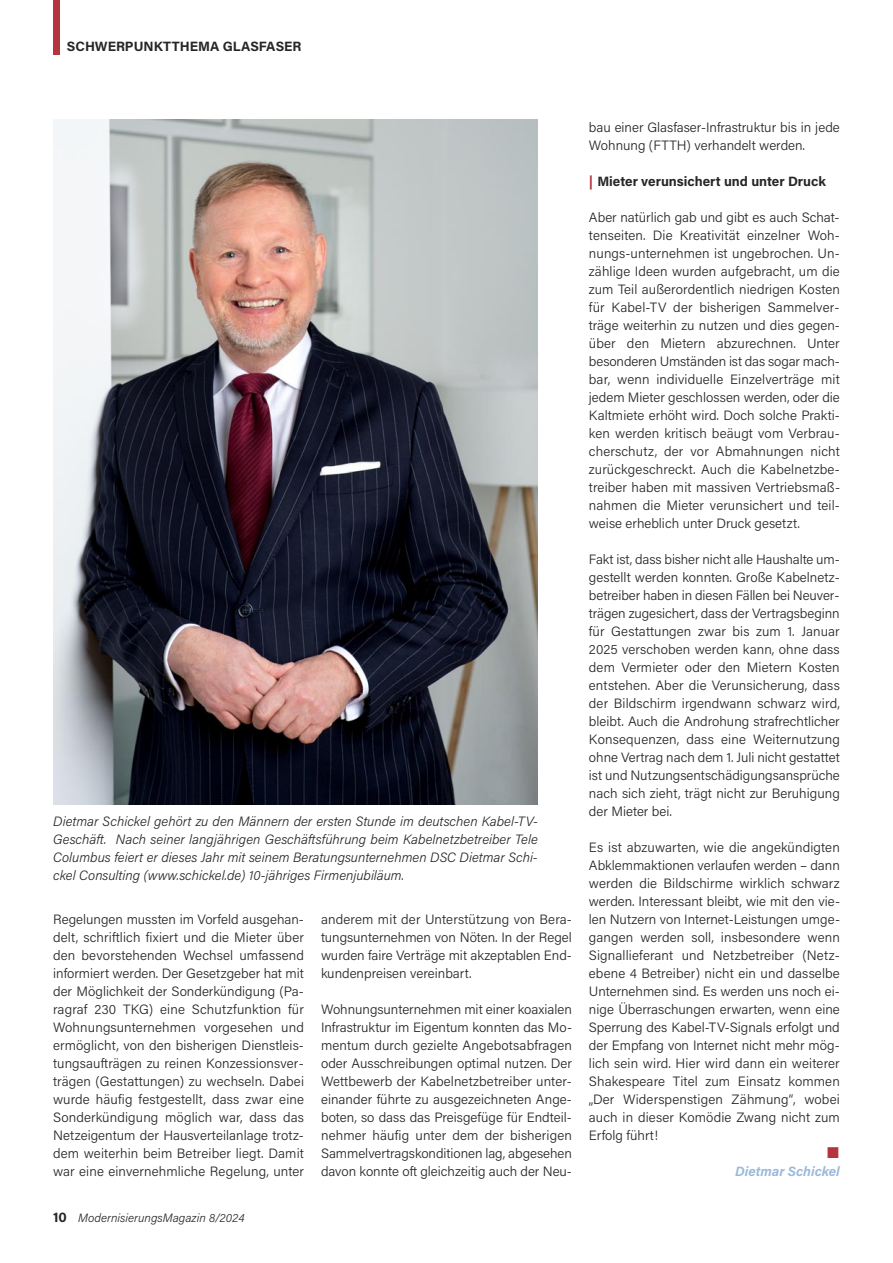
<style>
.page{position:relative;width:893px;height:1263px;background:#fff}
.page>*{position:absolute;margin:0;border:0;box-sizing:border-box;transform-origin:0 0}
.t1{font:300 13.5px/18px "Acumin Pro";color:#272526;text-align:justify}
.t2{font:italic 300 13.5px/18px "Acumin Pro";color:#272526;text-align:justify}
.t3{font:700 13.5px "Acumin Pro";color:#272526}
.t4{font:italic 700 13.5px "Acumin Pro";color:#9bb9dc}
.t5{font:italic 300 12px "Acumin Pro";color:#272526}
.s1{font-weight:700;font-style:normal;font-size:13.5px}
.s2{color:#b5353e}
</style>
<div class="page">
<div style="left:53px;top:0;width:7px;height:55px;background:#b5353e"></div>
<img style="left:53px;top:120px;width:485px;height:684px">
<p class="t3" style="left:67px;top:37px;width:236px">SCHWERPUNKTTHEMA GLASFASER</p>
<p class="t2" style="left:53px;top:811px;width:486px">Dietmar Schickel gehört zu den Männern der ersten Stunde im deutschen Kabel-TV-Geschäft. Nach seiner langjährigen Geschäftsführung beim Kabelnetzbetreiber Tele Columbus feiert er dieses Jahr mit seinem Beratungsunternehmen DSC Dietmar Schi&shy;ckel Consulting (www.schickel.de) 10-jähriges Firmenjubiläum.</p>
<p class="t1" style="left:53px;top:910px;width:252px">Regelungen mussten im Vorfeld ausgehan&shy;delt, schriftlich fixiert und die Mieter über den bevorstehenden Wechsel umfassend informiert werden. Der Gesetzgeber hat mit der Möglichkeit der Sonderkündigung (Pa&shy;ragraf 230 TKG) eine Schutzfunktion für Wohnungsunternehmen vorgesehen und ermöglicht, von den bisherigen Dienstleis&shy;tungsaufträgen zu reinen Konzessionsver&shy;trägen (Gestattungen) zu wechseln. Dabei wurde häufig festgestellt, dass zwar eine Sonderkündigung möglich war, dass das Netzeigentum der Hausverteilanlage trotz&shy;dem weiterhin beim Betreiber liegt. Damit war eine einvernehmliche Regelung, unter</p>
<p class="t1" style="left:321px;top:910px;width:252px">anderem mit der Unterstützung von Bera&shy;tungsunternehmen von Nöten. In der Regel wurden faire Verträge mit akzeptablen End&shy;kundenpreisen vereinbart.</p>
<p class="t1" style="left:321px;top:1000px;width:253px">Wohnungsunternehmen mit einer koaxialen Infrastruktur im Eigentum konnten das Mo&shy;mentum durch gezielte Angebotsabfragen oder Ausschreibungen optimal nutzen. Der Wettbewerb der Kabelnetzbetreiber unter&shy;einander führte zu ausgezeichneten Ange&shy;boten, so dass das Preisgefüge für Endteil&shy;nehmer häufig unter dem der bisherigen Sammelvertragskonditionen lag, abgesehen davon konnte oft gleichzeitig auch der Neu-</p>
<p class="t5" style="left:53px;top:1209px;width:193px"><span class="s1">10</span> ModernisierungsMagazin 8/2024</p>
<p class="t1" style="left:589px;top:118px;width:252px">bau einer Glasfaser-Infrastruktur bis in jede<br>Wohnung (FTTH) verhandelt werden.</p>
<p class="t3" style="left:589px;top:172px;width:238px"><span class="s2">|</span> Mieter verunsichert und unter Druck</p>
<p class="t1" style="left:589px;top:208px;width:253px">Aber natürlich gab und gibt es auch Schat&shy;tenseiten. Die Kreativität einzelner Woh&shy;nungs-unternehmen ist ungebrochen. Un&shy;zählige Ideen wurden aufgebracht, um die zum Teil außerordentlich niedrigen Kosten für Kabel-TV der bisherigen Sammelver&shy;träge weiterhin zu nutzen und dies gegen&shy;über den Mietern abzurechnen. Unter besonderen Umständen ist das sogar mach&shy;bar, wenn individuelle Einzelverträge mit jedem Mieter geschlossen werden, oder die Kaltmiete erhöht wird. Doch solche Prakti&shy;ken werden kritisch beäugt vom Verbrau&shy;cherschutz, der vor Abmahnungen nicht zurückgeschreckt. Auch die Kabelnetzbe&shy;treiber haben mit massiven Vertriebsmaß&shy;nahmen die Mieter verunsichert und teil&shy;weise erheblich unter Druck gesetzt.</p>
<p class="t1" style="left:589px;top:550px;width:252px">Fakt ist, dass bisher nicht alle Haushalte um&shy;gestellt werden konnten. Große Kabelnetz&shy;betreiber haben in diesen Fällen bei Neuver&shy;trägen zugesichert, dass der Vertragsbeginn für Gestattungen zwar bis zum 1. Januar 2025 verschoben werden kann, ohne dass dem Vermieter oder den Mietern Kosten entstehen. Aber die Verunsicherung, dass der Bildschirm irgendwann schwarz wird, bleibt. Auch die Androhung strafrechtlicher Konsequenzen, dass eine Weiternutzung ohne Vertrag nach dem 1. Juli nicht gestattet ist und Nutzungsentschädigungsansprüche nach sich zieht, trägt nicht zur Beruhigung der Mieter bei.</p>
<p class="t1" style="left:589px;top:838px;width:253px">Es ist abzuwarten, wie die angekündigten Abklemmaktionen verlaufen werden – dann werden die Bildschirme wirklich schwarz werden. Interessant bleibt, wie mit den vie&shy;len Nutzern von Internet-Leistungen umge&shy;gangen werden soll, insbesondere wenn Signallieferant und Netzbetreiber (Netz&shy;ebene 4 Betreiber) nicht ein und dasselbe Unternehmen sind. Es werden uns noch ei&shy;nige Überraschungen erwarten, wenn eine Sperrung des Kabel-TV-Signals erfolgt und der Empfang von Internet nicht mehr mög&shy;lich sein wird. Hier wird dann ein weiterer Shakespeare Titel zum Einsatz kommen „Der Widerspenstigen Zähmung“, wobei auch in dieser Komödie Zwang nicht zum Erfolg führt!</p>
<p class="t4" style="left:735px;top:1162px;width:106px">Dietmar Schickel</p>
</div>
